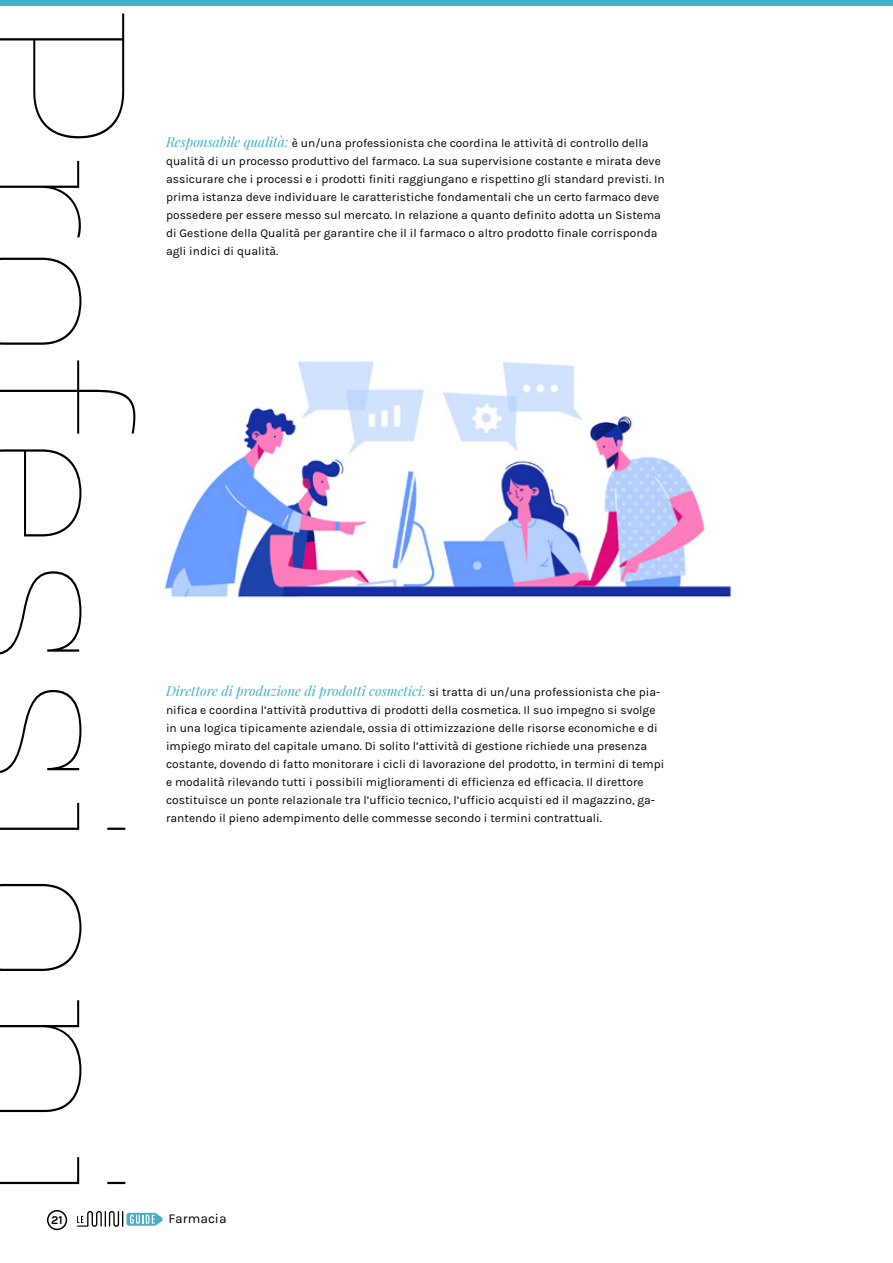
<style>
.page{position:relative;width:893px;height:1263px;background:#fff}
.page>*{position:absolute;margin:0;border:0;box-sizing:border-box;transform-origin:0 0}
.t1{font:100 225px "Kulturista";color:#000}
.t2{font:italic 13.5px "Playfair Display";color:#43afc9}
.t3{font:13.5px "Karla";color:#000}
.t4{font:12px/18px "Karla";color:#000}
.t5{font:700 12px "Karla";color:#000}
.s1{font-family:"Playfair Display";font-style:italic;font-size:13.5px;color:#43afc9}
.s2{font-family:"Karla";font-style:normal;font-size:12px;color:#000}
</style>
<div class="page">
<svg style="left:77px;top:1211px;width:86px;height:16px"></svg>
<div style="left:47px;top:1210px;width:20px;height:20px;border:2px solid #000;border-radius:50%"></div>
<div style="left:0;top:0;width:893px;height:6px;background:#43afc9"></div>
<img style="left:164px;top:361px;width:567px;height:237px">
<h1 class="t1" style="left:206px;top:0;width:1224px;rotate:90deg">Professioni</h1>
<p class="t4" style="left:166px;top:134px;width:500px"><span class="s1">Responsabile qualità:</span> è un/una professionista che coordina le attività di controllo della qualità di un processo produttivo del farmaco. La sua supervisione costante e mirata deve assicurare che i processi e i prodotti finiti raggiungano e rispettino gli standard previsti. In prima istanza deve individuare le caratteristiche fondamentali che un certo farmaco deve possedere per essere messo sul mercato. In relazione a quanto definito adotta un Sistema di Gestione della Qualità per garantire che il il farmaco o altro prodotto finale corrisponda agli indici di qualità.</p>
<p class="t2" style="left:166px;top:680px;width:496px">Direttore di produzione di prodotti cosmetici: <span class="s2">si tratta di un/una professionista che pia-</span></p>
<p class="t4" style="left:166px;top:701px;width:500px">nifica e coordina l’attività produttiva di prodotti della cosmetica. Il suo impegno si svolge in una logica tipicamente aziendale, ossia di ottimizzazione delle risorse economiche e di impiego mirato del capitale umano. Di solito l’attività di gestione richiede una presenza costante, dovendo di fatto monitorare i cicli di lavorazione del prodotto, in termini di tempi e modalità rilevando tutti i possibili miglioramenti di efficienza ed efficacia. Il direttore costituisce un ponte relazionale tra l’ufficio tecnico, l’ufficio acquisti ed il magazzino, ga&shy;rantendo il pieno adempimento delle commesse secondo i termini contrattuali.</p>
<p class="t5" style="left:51px;top:1213px;width:13px">21</p>
<p class="t3" style="left:168px;top:1211px;width:60px">Farmacia</p>
</div>
